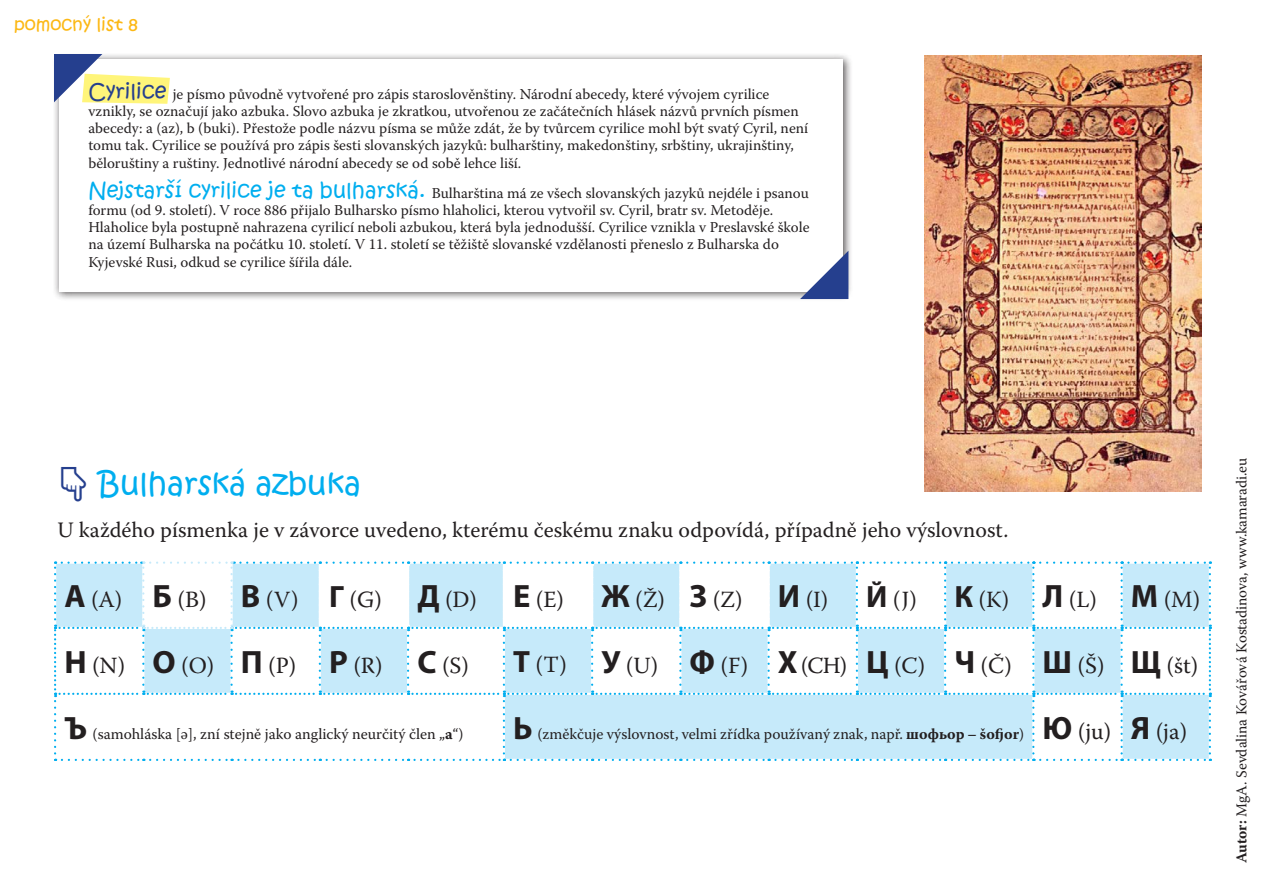
<style>
.page{position:relative;width:1263px;height:893px;background:#fff}
.page>*{position:absolute;margin:0;border:0;box-sizing:border-box;transform-origin:0 0}
.t1{font:30.75px "Kristen ITC Regular CE";color:#00aeef}
.t2{font:23.1px "Warnock Pro";color:#231f20}
.t3{font:21.9px "Warnock Pro";color:#231f20}
.t4{font:18px "Kristen ITC Regular CE";color:#fcb814}
.t5{font:15.45px "Warnock Pro";color:#231f20}
.t6{font:15px/17.2px "Warnock Pro";color:#231f20}
.s1{font-family:"Kristen ITC Regular CE";font-size:21px;color:#253f8e}
.s2{font-family:"Kristen ITC Regular CE";font-size:21px;color:#00aeef}
.s3{color:#253f8e}
.s4{font-family:"Myriad Pro";font-weight:700;font-size:32.4px}
.s5{font-family:"Myriad Pro";font-weight:700;font-size:30.9px}
.s6{font-weight:700}
.s7{font-size:23.1px}
</style>
<div class="page">
<svg style="left:56px;top:564px;width:1153px;height:195px"></svg>
<hr style="left:503px;top:696px;width:2px;height:64px;background:#fff">
<hr style="left:1032px;top:696px;width:2px;height:64px;background:#fff">
<hr style="left:1120px;top:696px;width:3px;height:64px;background:#fff">
<hr style="left:856px;top:563px;width:2px;height:63px;background:#fff">
<hr style="left:944px;top:563px;width:2px;height:63px;background:#fff">
<hr style="left:1032px;top:563px;width:2px;height:63px;background:#fff">
<hr style="left:1120px;top:563px;width:3px;height:63px;background:#fff">
<hr style="left:142px;top:563px;width:2px;height:63px;background:#fff">
<hr style="left:230px;top:563px;width:3px;height:63px;background:#fff">
<hr style="left:319px;top:565px;width:2px;height:61px;background:#fff">
<hr style="left:407px;top:565px;width:2px;height:61px;background:#fff">
<hr style="left:503px;top:565px;width:2px;height:61px;background:#fff">
<hr style="left:591px;top:565px;width:2px;height:61px;background:#fff">
<hr style="left:679px;top:565px;width:2px;height:61px;background:#fff">
<hr style="left:767px;top:565px;width:3px;height:61px;background:#fff">
<svg style="left:54px;top:562px;width:2px;height:57px"></svg>
<svg style="left:327px;top:562px;width:178px;height:57px"></svg>
<svg style="left:511px;top:562px;width:82px;height:57px"></svg>
<div style="left:599px;top:562px;width:82px;height:57px;background:#c6eafa"></div>
<svg style="left:687px;top:562px;width:171px;height:57px"></svg>
<svg style="left:864px;top:562px;width:82px;height:57px"></svg>
<div style="left:952px;top:562px;width:82px;height:57px;background:#c6eafa"></div>
<svg style="left:1040px;top:562px;width:171px;height:57px"></svg>
<svg style="left:62px;top:759px;width:82px;height:2px"></svg>
<svg style="left:150px;top:759px;width:171px;height:2px"></svg>
<svg style="left:327px;top:759px;width:178px;height:2px"></svg>
<svg style="left:511px;top:759px;width:82px;height:2px"></svg>
<svg style="left:599px;top:759px;width:82px;height:2px"></svg>
<svg style="left:687px;top:759px;width:171px;height:2px"></svg>
<svg style="left:864px;top:759px;width:82px;height:2px"></svg>
<svg style="left:952px;top:759px;width:82px;height:2px"></svg>
<svg style="left:1040px;top:759px;width:171px;height:2px"></svg>
<div style="left:62px;top:562px;width:82px;height:57px;background:#c6eafa"></div>
<svg style="left:150px;top:562px;width:171px;height:57px"></svg>
<svg style="left:54px;top:625px;width:1157px;height:128px"></svg>
<div style="left:53px;top:53px;width:800px;height:249px;background:#231f20;opacity:.75"></div>
<div style="left:59px;top:59px;width:784px;height:233px;background:#fff"></div>
<svg style="left:800px;top:251px;width:48px;height:48px"></svg>
<svg style="left:54px;top:54px;width:116px;height:50px"></svg>
<img style="left:925px;top:55px;width:277px;height:436px">
<p class="t4" style="left:14px;top:12px;width:125px">pomocný list 8</p>
<p class="t6" style="left:88px;top:85px;width:721px"><span class="s1">Cyrilice</span> je písmo původně vytvořené pro zápis staroslověnštiny. Národní abecedy, které vývojem cyrilice vznikly, se označují jako azbuka. Slovo azbuka je zkratkou, utvořenou ze začátečních hlásek názvů prvních písmen abecedy: a (az), b (buki). Přestože podle názvu písma se může zdát, že by tvůrcem cyrilice mohl být svatý Cyril, není tomu tak. Cyrilice se používá pro zápis šesti slovanských jazyků: bulharštiny, makedonštiny, srbštiny, ukrajinštiny, běloruštiny a ruštiny. Jednotlivé národní abecedy se od sobě lehce liší.</p>
<p class="t6" style="left:88px;top:184px;width:723px"><span class="s2">Nejstarší cyrilice je ta bulharská.</span> Bulharština má ze všech slovanských jazyků nejdéle i psanou formu (od 9. století). V roce 886 přijalo Bulharsko písmo hlaholici, kterou vytvořil sv. Cyril, bratr sv. Metoděje.<br>Hlaholice byla postupně nahrazena cyrilicí neboli azbukou, která byla jednodušší. Cyrilice vznikla v Preslavské škole na území Bulharska na počátku 10. století. V 11. století se těžiště slovanské vzdělanosti přeneslo z Bulharska do Kyjevské Rusi, odkud se cyrilice šířila dále.</p>
<h1 class="t1" style="left:57px;top:463px;width:305px"><span class="s3">☟</span> Bulharská azbuka</h1>
<h3 class="t3" style="left:57px;top:517px;width:952px">U každého písmenka je v závorce uvedeno, kterému českému znaku odpovídá, případně jeho výslovnost.</h3>
<h2 class="t2" style="left:64px;top:586px;width:1137px"><span class="s4">А</span> (A) <span class="s4">Б</span> (B) <span class="s4">В</span> (V) <span class="s5">Г</span> (G) <span class="s4">Д</span> (D) <span class="s4">Е</span> (E) <span class="s4">Ж</span> (Ž) <span class="s4">З</span> (Z) <span class="s4">И</span> (I) <span class="s5">Й</span> (J) <span class="s5">К</span> (K) <span class="s4">Л</span> (L) <span class="s4">М</span> (M)</h2>
<h2 class="t2" style="left:64px;top:651px;width:406px"><span class="s4">Н</span> (N) <span class="s4">О</span> (O) <span class="s4">П</span> (P) <span class="s4">Р</span> (R) <span class="s4">С</span> (S)</h2>
<h2 class="t2" style="left:513px;top:651px;width:687px"><span class="s5">Т</span> (T) <span class="s4">У</span> (U) <span class="s4">Ф</span> (F) <span class="s4">Х</span> (CH) <span class="s4">Ц</span> (C) <span class="s4">Ч</span> (Č) <span class="s4">Ш</span> (Š) <span class="s4">Щ</span> (št)</h2>
<p class="t5" style="left:64px;top:725px;width:401px"><span class="s4">Ъ</span> (samohláskа [ə], zní stejně jako anglický neurčitý člen „<span class="s6">a</span>“)</p>
<p class="t5" style="left:513px;top:725px;width:675px"><span class="s4">Ь</span> (změkčuje výslovnost, velmi zřídka používaný znak, např. <span class="s6">шофьор – šofjor</span>) <span class="s4">Ю</span> <span class="s7">(ju)</span> <span class="s4">Я</span> <span class="s7">(ja)</span></p>
<p class="t6" style="left:1232px;top:863px;width:407px;rotate:-90deg"><span class="s6">Autor:</span> MgA. Sevdalina Kovářová Kostadinova, www.kamaradi.eu</p>
</div>
